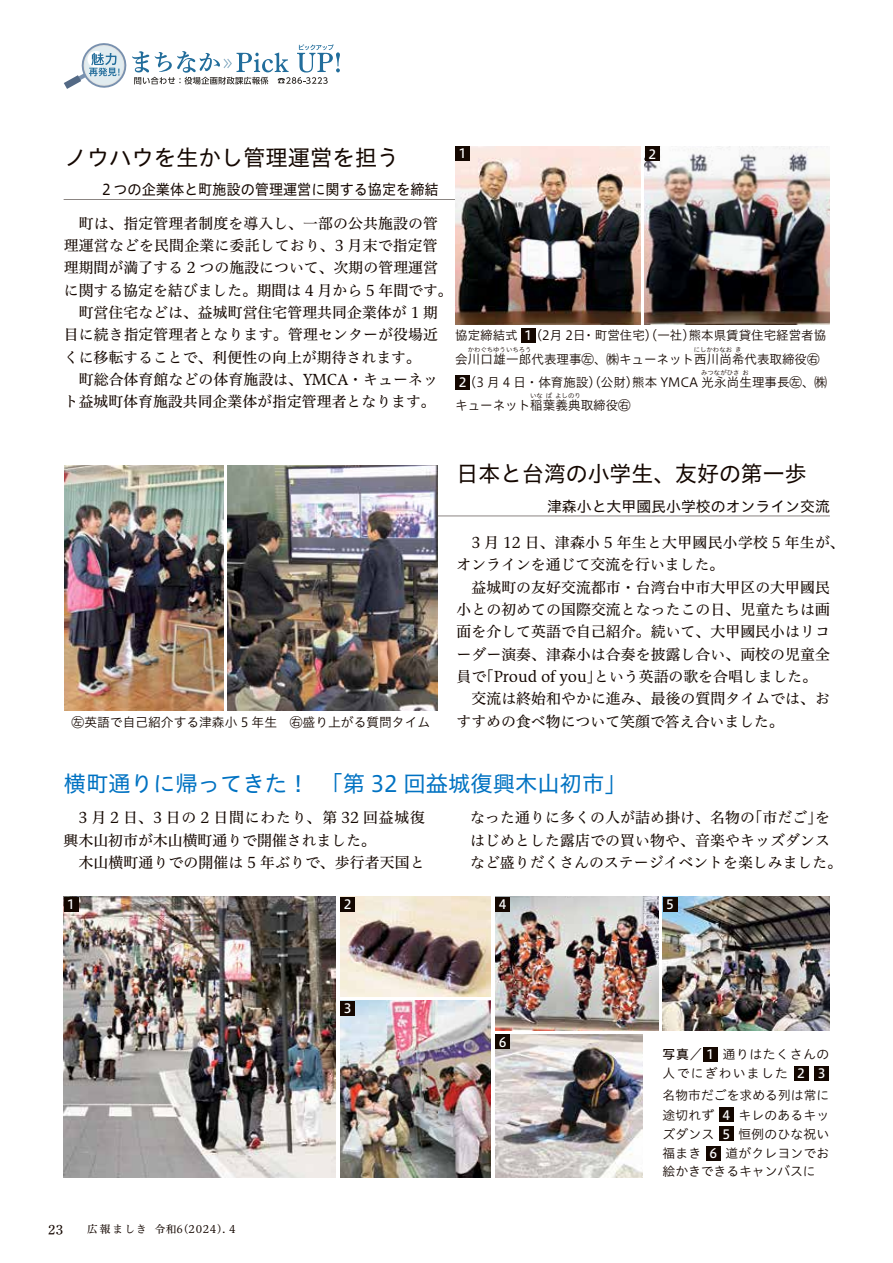
<style>
.page{position:relative;width:893px;height:1263px;background:#fff}
.page>*{position:absolute;margin:0;border:0;box-sizing:border-box;transform-origin:0 0}
.t1{font:22.35px "Hiragino UD Sans Std W4";color:#140700}
.t2{font:22.35px "Hiragino UD Sans Std W4";color:#0072c2}
.t3{font:14.85px/22.4px "Hiragino UD Serif Std W4";letter-spacing:.005em;color:#140700}
.t4{font:14.85px "Hiragino UD Sans Std W4";color:#140700;scale:.95 1}
.t5{font:14.85px "Hiragino UD Sans Std W4";color:#140700}
.t6{font:13.8px "P Shuei Yobu Min Std M";color:#140700}
.t7{font:12.75px/19.2px "Hiragino UD Sans Std W3";color:#140700}
.t8{font:12.75px/19.2px "Hiragino UD Sans Std W3";letter-spacing:.1em;color:#140700}
.t9{font:12.75px "Hiragino UD Sans Std W5";color:#fff}
.t10{font:10.65px "Hiragino UD Serif Std W4";letter-spacing:.06em;color:#140700}
.t11{font:6.45px "Hiragino UD Sans Std W3";color:#140700}
.s1{font-family:"Hiragino UD Sans Std W5";color:#fff}
.s2{font-family:"Hiragino UD Sans Std W5"}
</style>
<div class="page">
<svg style="left:64px;top:43px;width:276px;height:46px"></svg>
<hr style="left:430px;top:516px;width:400px;height:1px;background:#140700">
<img style="left:227px;top:465px;width:211px;height:246px">
<hr style="left:64px;top:199px;width:399px;height:1px;background:#140700">
<div style="left:521px;top:328px;width:15px;height:15px;background:#140700"></div>
<div style="left:455px;top:375px;width:15px;height:15px;background:#140700"></div>
<img style="left:455px;top:146px;width:185px;height:178px">
<div style="left:703px;top:1047px;width:15px;height:15px;background:#140700"></div>
<div style="left:794px;top:1066px;width:14px;height:15px;background:#140700"></div>
<div style="left:814px;top:1066px;width:15px;height:15px;background:#140700"></div>
<div style="left:719px;top:1107px;width:15px;height:15px;background:#140700"></div>
<div style="left:719px;top:1126px;width:15px;height:15px;background:#140700"></div>
<div style="left:706px;top:1146px;width:15px;height:14px;background:#140700"></div>
<img style="left:64px;top:897px;width:272px;height:281px">
<img style="left:340px;top:1001px;width:150px;height:176px">
<img style="left:340px;top:897px;width:151px;height:100px">
<img style="left:495px;top:1034px;width:147px;height:143px">
<img style="left:663px;top:897px;width:166px;height:133px">
<img style="left:495px;top:897px;width:163px;height:133px">
<div style="left:64px;top:897px;width:14px;height:15px;background:#140700"></div>
<div style="left:340px;top:897px;width:15px;height:15px;background:#140700"></div>
<div style="left:340px;top:1001px;width:15px;height:15px;background:#140700"></div>
<div style="left:495px;top:897px;width:15px;height:15px;background:#140700"></div>
<div style="left:663px;top:897px;width:14px;height:15px;background:#140700"></div>
<div style="left:495px;top:1034px;width:15px;height:15px;background:#140700"></div>
<img style="left:644px;top:146px;width:185px;height:178px">
<div style="left:455px;top:146px;width:15px;height:15px;background:#140700"></div>
<div style="left:645px;top:146px;width:15px;height:15px;background:#140700"></div>
<img style="left:64px;top:465px;width:159px;height:246px">
<h1 class="t1" style="left:64px;top:140px;width:336px">ノウハウを生かし管理運営を担う</h1>
<p class="t4" style="left:99px;top:179px;width:359px">２つの企業体と町施設の管理運営に関する協定を締結</p>
<p class="t3" style="left:64px;top:211px;width:391px">　町は、指定管理者制度を導入し、一部の公共施設の管理運営などを民間企業に委託しており、3 月末で指定管理期間が満了する 2 つの施設について、次期の管理運営に関する協定を結びました。期間は 4 月から 5 年間です。　町営住宅などは、益城町営住宅管理共同企業体が 1 期目に続き指定管理者となります。管理センターが役場近くに移転することで、利便性の向上が期待されます。<br>　町総合体育館などの体育施設は、YMCA・キューネット益城町体育施設共同企業体が指定管理者となります。</p>
<p class="t9" style="left:459px;top:144px;width:9px">1</p>
<p class="t9" style="left:648px;top:144px;width:9px">2</p>
<p class="t7" style="left:455px;top:323px;width:372px;line-height:23.4px">協定締結式 <span class="s1">1</span>（2月 2日・町営住宅）（一社）熊本県賃貸住宅経営者協会川口雄一郎代表理事㊧、㈱キューネット西川尚希代表取締役㊨</p>
<p class="t11" style="left:468px;top:344px;width:65px">かわぐちゆういちろう</p>
<p class="t11" style="left:694px;top:344px;width:40px">にしかわなお</p>
<p class="t11" style="left:735px;top:344px;width:8px">き</p>
<p class="t7" style="left:459px;top:372px;width:370px"><span class="s1">2</span>（3 月 4 日・体育施設）（公財）熊本 YMCA 光永尚生理事長㊧、㈱</p>
<p class="t11" style="left:701px;top:368px;width:40px">みつながひさ</p>
<p class="t11" style="left:742px;top:368px;width:8px">お</p>
<p class="t11" style="left:530px;top:391px;width:14px">いな</p>
<p class="t11" style="left:546px;top:391px;width:8px">ば</p>
<p class="t11" style="left:555px;top:391px;width:27px">よしのり</p>
<p class="t7" style="left:455px;top:395px;width:177px">キューネット稲葉義典取締役㊨</p>
<h1 class="t1" style="left:456px;top:457px;width:352px">日本と台湾の小学生、友好の第一歩</h1>
<p class="t5" style="left:547px;top:495px;width:284px">津森小と大甲國民小学校のオンライン交流</p>
<p class="t3" style="left:457px;top:530px;width:390px">　3 月 12 日、津森小 5 年生と大甲國民小学校 5 年生が、オンラインを通じて交流を行いました。<br>　益城町の友好交流都市・台湾台中市大甲区の大甲國民小との初めての国際交流となったこの日、児童たちは画面を介して英語で自己紹介。続いて、大甲國民小はリコーダー演奏、津森小は合奏を披露し合い、両校の児童全員で「Proud of you」という英語の歌を合唱しました。<br>　交流は終始和やかに進み、最後の質問タイムでは、お</p>
<p class="t7" style="left:72px;top:711px;width:360px">㊧英語で自己紹介する津森小 5 年生　㊨盛り上がる質問タイム</p>
<p class="t3" style="left:457px;top:709px;width:329px">すすめの食べ物について笑顔で答え合いました。</p>
<h1 class="t2" style="left:64px;top:766px;width:564px">横町通りに帰ってきた！　「第 32 回益城復興木山初市」</h1>
<p class="t3" style="left:64px;top:806px;width:363px">　3 月 2 日、3 日の 2 日間にわたり、第 32 回益城復興木山初市が木山横町通りで開催されました。<br>　木山横町通りでの開催は 5 年ぶりで、歩行者天国と</p>
<p class="t3" style="left:470px;top:806px;width:374px">なった通りに多くの人が詰め掛け、名物の「市だご」をはじめとした露店での買い物や、音楽やキッズダンスなど盛りだくさんのステージイベントを楽しみました。</p>
<p class="t9" style="left:67px;top:894px;width:9px">1</p>
<p class="t9" style="left:344px;top:894px;width:9px">2</p>
<p class="t6" style="left:48px;top:1220px;width:16px">23</p>
<p class="t10" style="left:87px;top:1221px;width:150px">広報ましき 令和6（2024）. 4</p>
<p class="t9" style="left:344px;top:999px;width:9px">3</p>
<p class="t9" style="left:499px;top:894px;width:9px">4</p>
<p class="t9" style="left:666px;top:894px;width:9px">5</p>
<p class="t9" style="left:499px;top:1032px;width:9px">6</p>
<p class="t8" style="left:663px;top:1044px;width:168px"><span class="s2">写真</span>／ <span class="s1">1</span> 通りはたくさんの人でにぎわいました <span class="s1">2 3</span></p>
<p class="t7" style="left:663px;top:1084px;width:168px;text-align:justify">名物市だごを求める列は常に途切れず <span class="s1">4</span> キレのあるキッズダンス <span class="s1">5</span> 恒例のひな祝い福まき <span class="s1">6</span> 道がクレヨンでお絵かきできるキャンバスに</p>
</div>
